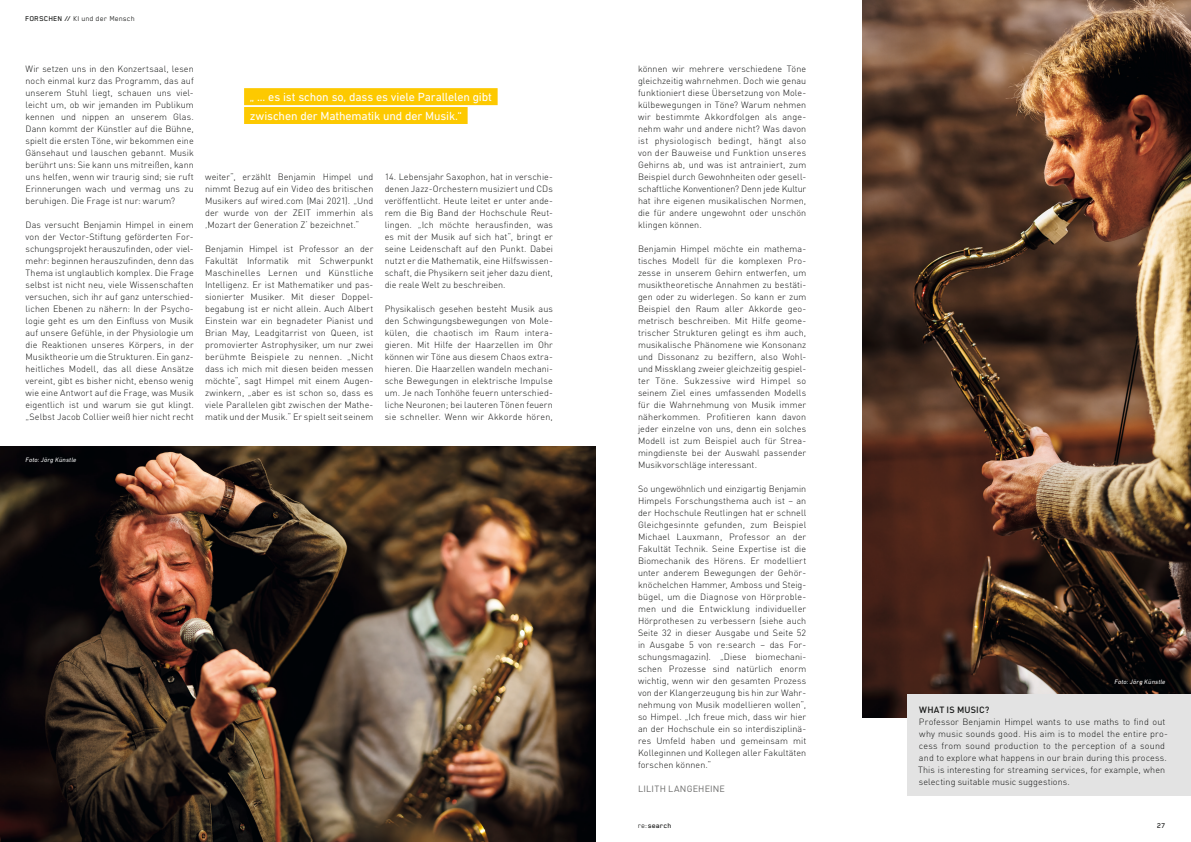
<style>
.page{position:relative;width:1191px;height:842px;background:#fff}
.page>*{position:absolute;margin:0;border:0;box-sizing:border-box;transform-origin:0 0}
.Textzitate_gelb{font:12px "DIN Next LT Pro";letter-spacing:-.01em;color:#fff}
.Fliesstext{font:300 9px/12px "DINOT";letter-spacing:.01em;color:#131413;text-align:justify}
.Fließtext_-_Englisch{font:300 9px/12px "DINOT";letter-spacing:.01em;color:#131413}
.Autor{font:9px "DINOT";letter-spacing:.02em;color:#686867}
.Überschrift_Englisch{font:500 9px "DINOT";letter-spacing:.02em;color:#131413}
.t1{font:8px "Blender Pro";letter-spacing:.03em;color:#131413}
.t2{font:500 8px "Blender Pro";letter-spacing:.03em;color:#131413}
.Bildunterschrift{font:italic 6.5px "DIN Next LT Pro";letter-spacing:.02em;color:#fff}
.s1{font-weight:500}
.s2{font-weight:400}
</style>
<div class="page">
<div style="left:244px;top:88px;width:253px;height:17px;background:#fdc900"></div>
<div style="left:244px;top:107px;width:223px;height:17px;background:#fdc900"></div>
<img style="left:0;top:446px;width:595px;height:396px">
<img style="left:862px;top:0;width:329px;height:717px">
<div style="left:907px;top:694px;width:284px;height:102px;background:#e3e3e3"></div>
<p class="t1" style="left:26px;top:14px;width:111px"><span class="s1">FORSCHEN //</span> KI und der Mensch</p>
<p class="Fliesstext" style="left:26px;top:62px;width:170px">Wir setzen uns in den Konzertsaal, lesen noch einmal kurz das Programm, das auf unserem Stuhl liegt, schauen uns viel&shy;leicht um, ob wir jemanden im Publikum kennen und nippen an unserem Glas.<br>Dann kommt der Künstler auf die Bühne, spielt die ersten Töne, wir bekommen eine Gänsehaut und lauschen gebannt. Musik berührt uns: Sie kann uns mitreißen, kann uns helfen, wenn wir traurig sind; sie ruft Erinnerungen wach und vermag uns zu beruhigen. Die Frage ist nur: warum?</p>
<p class="Fliesstext" style="left:26px;top:218px;width:170px">Das versucht Benjamin Himpel in einem von der Vector-Stiftung geförderten For&shy;schungsprojekt herauszufinden, oder viel&shy;mehr: beginnen herauszufinden, denn das Thema ist unglaublich komplex. Die Frage selbst ist nicht neu, viele Wissenschaften versuchen, sich ihr auf ganz unterschied&shy;lichen Ebenen zu nähern: In der Psycho&shy;logie geht es um den Einfluss von Musik auf unsere Gefühle, in der Physiologie um die Reaktionen unseres Körpers, in der Musiktheorie um die Strukturen. Ein ganz&shy;heitliches Modell, das all diese Ansätze vereint, gibt es bisher nicht, ebenso wenig wie eine Antwort auf die Frage, was Musik eigentlich ist und warum sie gut klingt. „Selbst Jacob Collier weiß hier nicht recht</p>
<p class="Textzitate_gelb" style="left:250px;top:90px;width:244px">„ ... es ist schon so, dass es viele Parallelen gibt</p>
<p class="Textzitate_gelb" style="left:250px;top:109px;width:214px">zwischen der Mathematik und der Musik.“</p>
<p class="Fliesstext" style="left:205px;top:170px;width:170px">weiter“, erzählt Benjamin Himpel und nimmt Bezug auf ein Video des britischen Musikers auf wired.com (Mai 2021). „Und der wurde von der ZEIT immerhin als ‚Mozart der Generation Z‘ bezeichnet.“</p>
<p class="Fliesstext" style="left:205px;top:242px;width:170px">Benjamin Himpel ist Professor an der Fakultät Informatik mit Schwerpunkt Maschinelles Lernen und Künstliche Intelligenz. Er ist Mathematiker und pas&shy;sionierter Musiker. Mit dieser Doppel&shy;begabung ist er nicht allein. Auch Albert Einstein war ein begnadeter Pianist und Brian May, Leadgitarrist von Queen, ist promovierter Astrophysiker, um nur zwei berühmte Beispiele zu nennen. „Nicht dass ich mich mit diesen beiden messen möchte“, sagt Himpel mit einem Augen&shy;zwinkern, „aber es ist schon so, dass es viele Parallelen gibt zwischen der Mathe&shy;matik und der Musik.“ Er spielt seit seinem</p>
<p class="Fliesstext" style="left:385px;top:170px;width:170px">14. Lebensjahr Saxophon, hat in verschie&shy;denen Jazz-Orchestern musiziert und CDs veröffentlicht. Heute leitet er unter ande&shy;rem die Big Band der Hochschule Reut&shy;lingen. „Ich möchte herausfinden, was es mit der Musik auf sich hat“, bringt er seine Leidenschaft auf den Punkt. Dabei nutzt er die Mathematik, eine Hilfswissen&shy;schaft, die Physikern seit jeher dazu dient, die reale Welt zu beschreiben.</p>
<p class="Fliesstext" style="left:385px;top:302px;width:170px">Physikalisch gesehen besteht Musik aus den Schwingungsbewegungen von Mole&shy;külen, die chaotisch im Raum intera&shy;gieren. Mit Hilfe der Haarzellen im Ohr können wir Töne aus diesem Chaos extra&shy;hieren. Die Haarzellen wandeln mechani&shy;sche Bewegungen in elektrische Impulse um. Je nach Tonhöhe feuern unterschied&shy;liche Neuronen; bei lauteren Tönen feuern sie schneller. Wenn wir Akkorde hören,</p>
<p class="Bildunterschrift" style="left:26px;top:456px;width:52px">Foto: Jörg Künstle</p>
<p class="Fliesstext" style="left:638px;top:62px;width:170px">können wir mehrere verschiedene Töne gleichzeitig wahrnehmen. Doch wie genau funktioniert diese Übersetzung von Mole&shy;külbewegungen in Töne? Warum nehmen wir bestimmte Akkordfolgen als ange&shy;nehm wahr und andere nicht? Was davon ist physiologisch bedingt, hängt also von der Bauweise und Funktion unseres Gehirns ab, und was ist antrainiert, zum Beispiel durch Gewohnheiten oder gesell&shy;schaftliche Konventionen? Denn jede Kultur hat ihre eigenen musikalischen Normen, die für andere ungewohnt oder unschön klingen können.</p>
<p class="Fliesstext" style="left:638px;top:242px;width:170px">Benjamin Himpel möchte ein mathema&shy;tisches Modell für die komplexen Pro&shy;zesse in unserem Gehirn entwerfen, um musiktheoretische Annahmen zu bestäti&shy;gen oder zu widerlegen. So kann er zum Beispiel den Raum aller Akkorde geo&shy;metrisch beschreiben. Mit Hilfe geome&shy;trischer Strukturen gelingt es ihm auch, musikalische Phänomene wie Konsonanz und Dissonanz zu beziffern, also Wohl&shy;und Missklang zweier gleichzeitig gespiel&shy;ter Töne. Sukzessive wird Himpel so seinem Ziel eines umfassenden Modells für die Wahrnehmung von Musik immer näherkommen. Profitieren kann davon jeder einzelne von uns, denn ein solches Modell ist zum Beispiel auch für Strea&shy;mingdienste bei der Auswahl passender Musikvorschläge interessant.</p>
<p class="Fliesstext" style="left:638px;top:482px;width:170px">So ungewöhnlich und einzigartig Benjamin Himpels Forschungsthema auch ist – an der Hochschule Reutlingen hat er schnell Gleichgesinnte gefunden, zum Beispiel Michael Lauxmann, Professor an der Fakultät Technik. Seine Expertise ist die Biomechanik des Hörens. Er modelliert unter anderem Bewegungen der Gehör&shy;knöchelchen Hammer, Amboss und Steig&shy;bügel, um die Diagnose von Hörproble&shy;men und die Entwicklung individueller Hörprothesen zu verbessern (siehe auch Seite 32 in dieser Ausgabe und Seite 52 in Ausgabe 5 von re:search – das For&shy;schungsmagazin). „Diese biomechani&shy;schen Prozesse sind natürlich enorm wichtig, wenn wir den gesamten Prozess von der Klangerzeugung bis hin zur Wahr&shy;nehmung von Musik modellieren wollen“, so Himpel. „Ich freue mich, dass wir hier an der Hochschule ein so interdisziplinä&shy;res Umfeld haben und gemeinsam mit Kolleginnen und Kollegen aller Fakultäten forschen können.“</p>
<p class="Autor" style="left:638px;top:783px;width:88px">LILITH LANGEHEINE</p>
<p class="t2" style="left:638px;top:821px;width:35px"><span class="s2">re:</span>search</p>
<p class="Bildunterschrift" style="left:1114px;top:678px;width:52px">Foto: Jörg Künstle</p>
<p class="Überschrift_Englisch" style="left:919px;top:703px;width:72px">WHAT IS MUSIC?</p>
<p class="Fließtext_-_Englisch" style="left:918px;top:715px;width:251px">Professor Benjamin Himpel wants to use maths to find out why music sounds good. His aim is to model the entire pro&shy;cess from sound production to the perception of a sound and to explore what happens in our brain during this process.<br>This is interesting for streaming services, for example, when selecting suitable music suggestions.</p>
<p class="t2" style="left:1157px;top:821px;width:10px">27</p>
</div>
